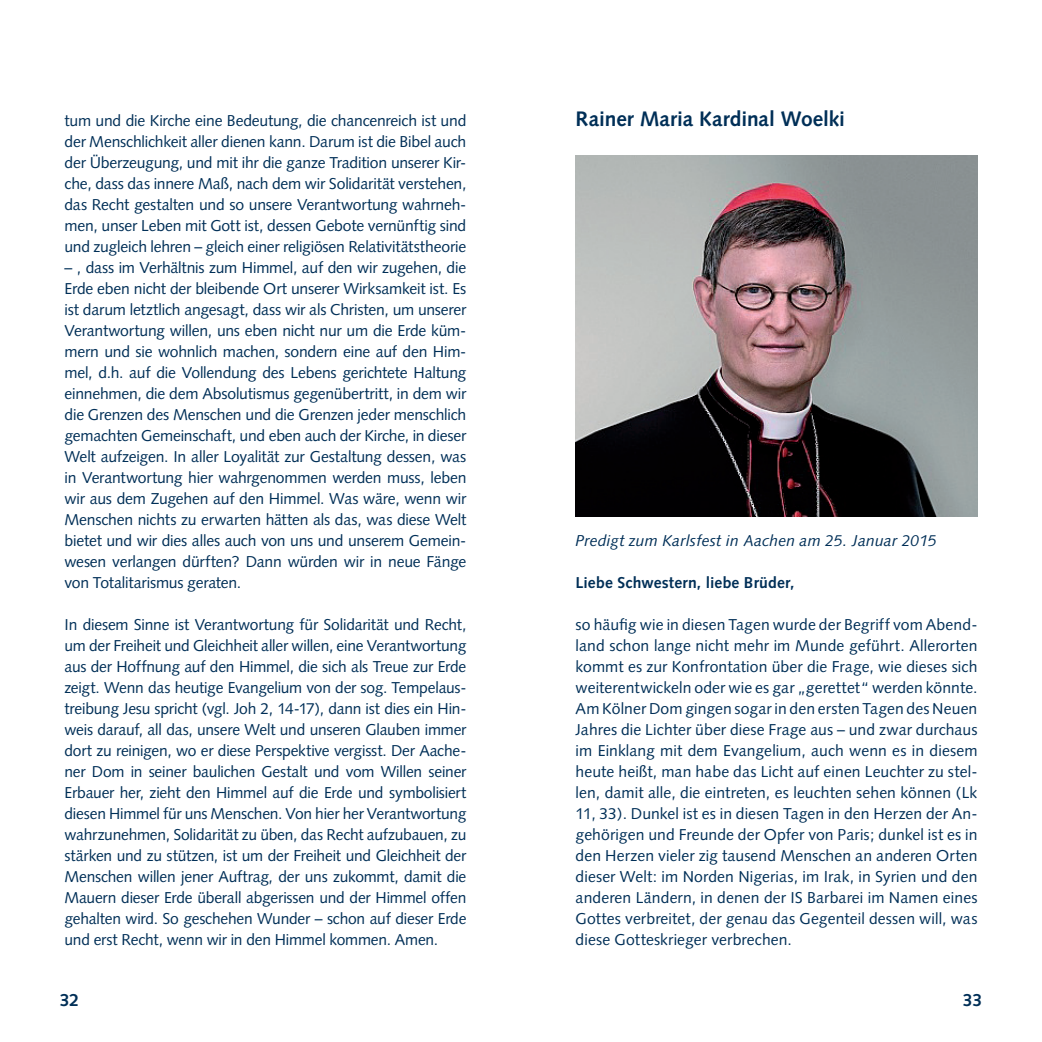
<style>
.page{position:relative;width:1042px;height:1042px;background:#fff}
.page>*{position:absolute;margin:0;border:0;box-sizing:border-box;transform-origin:0 0}
.t1{font:700 21px "Syntax";color:#002f57}
.t2{font:700 17.5px "Syntax";color:#002f57}
.t3{font:15.75px/21px "Syntax";letter-spacing:-.01em;color:#002f57;text-align:justify}
.t4{font:italic 15.75px "Syntax";letter-spacing:.005em;color:#002f57}
.t5{font:700 15.75px "Syntax";letter-spacing:.01em;color:#002f57}
</style>
<div class="page">
<img style="left:575px;top:155px;width:402px;height:362px">
<p class="t3" style="left:64px;top:110px;width:403px">tum und die Kirche eine Bedeutung, die chancenreich ist und der Menschlichkeit aller dienen kann. Darum ist die Bibel auch der Überzeugung, und mit ihr die ganze Tradition unserer Kir&shy;che, dass das innere Maß, nach dem wir Solidarität verstehen, das Recht gestalten und so unsere Verantwortung wahrneh&shy;men, unser Leben mit Gott ist, dessen Gebote vernünftig sind und zugleich lehren – gleich einer religiösen Relativitätstheorie</p>
<p class="t3" style="left:64px;top:257px;width:403px">– , dass im Verhältnis zum Himmel, auf den wir zugehen, die Erde eben nicht der bleibende Ort unserer Wirksamkeit ist. Es ist darum letztlich angesagt, dass wir als Christen, um unserer Verantwortung willen, uns eben nicht nur um die Erde küm&shy;mern und sie wohnlich machen, sondern eine auf den Him&shy;mel, d.h. auf die Vollendung des Lebens gerichtete Haltung einnehmen, die dem Absolutismus gegenübertritt, in dem wir die Grenzen des Menschen und die Grenzen jeder menschlich gemachten Gemeinschaft, und eben auch der Kirche, in dieser Welt aufzeigen. In aller Loyalität zur Gestaltung dessen, was in Verantwortung hier wahrgenommen werden muss, leben wir aus dem Zugehen auf den Himmel. Was wäre, wenn wir Menschen nichts zu erwarten hätten als das, was diese Welt bietet und wir dies alles auch von uns und unserem Gemein&shy;wesen verlangen dürften? Dann würden wir in neue Fänge von Totalitarismus geraten.</p>
<p class="t3" style="left:64px;top:614px;width:403px">In diesem Sinne ist Verantwortung für Solidarität und Recht, um der Freiheit und Gleichheit aller willen, eine Verantwortung aus der Hoffnung auf den Himmel, die sich als Treue zur Erde zeigt. Wenn das heutige Evangelium von der sog. Tempelaus&shy;treibung Jesu spricht (vgl. Joh 2, 14-17), dann ist dies ein Hin&shy;weis darauf, all das, unsere Welt und unseren Glauben immer dort zu reinigen, wo er diese Perspektive vergisst. Der Aache&shy;ner Dom in seiner baulichen Gestalt und vom Willen seiner Erbauer her, zieht den Himmel auf die Erde und symbolisiert diesen Himmel für uns Menschen. Von hier her Verantwortung wahrzunehmen, Solidarität zu üben, das Recht aufzubauen, zu stärken und zu stützen, ist um der Freiheit und Gleichheit der Menschen willen jener Auftrag, der uns zukommt, damit die Mauern dieser Erde überall abgerissen und der Himmel offen gehalten wird. So geschehen Wunder – schon auf dieser Erde und erst Recht, wenn wir in den Himmel kommen. Amen.</p>
<h1 class="t1" style="left:575px;top:107px;width:271px">Rainer Maria Kardinal Woelki</h1>
<p class="t4" style="left:575px;top:531px;width:363px">Predigt zum Karlsfest in Aachen am 25. Januar 2015</p>
<p class="t5" style="left:575px;top:574px;width:220px">Liebe Schwestern, liebe Brüder,</p>
<p class="t3" style="left:575px;top:614px;width:403px">so häufig wie in diesen Tagen wurde der Begriff vom Abend&shy;land schon lange nicht mehr im Munde geführt. Allerorten kommt es zur Konfrontation über die Frage, wie dieses sich weiterentwickeln oder wie es gar „gerettet“ werden könnte.<br>Am Kölner Dom gingen sogar in den ersten Tagen des Neuen Jahres die Lichter über diese Frage aus – und zwar durchaus im Einklang mit dem Evangelium, auch wenn es in diesem heute heißt, man habe das Licht auf einen Leuchter zu stel&shy;len, damit alle, die eintreten, es leuchten sehen können (Lk 11, 33). Dunkel ist es in diesen Tagen in den Herzen der An&shy;gehörigen und Freunde der Opfer von Paris; dunkel ist es in den Herzen vieler zig tausend Menschen an anderen Orten dieser Welt: im Norden Nigerias, im Irak, in Syrien und den anderen Ländern, in denen der IS Barbarei im Namen eines Gottes verbreitet, der genau das Gegenteil dessen will, was diese Gotteskrieger verbrechen.</p>
<p class="t2" style="left:60px;top:989px;width:21px">32</p>
<p class="t2" style="left:963px;top:989px;width:21px">33</p>
</div>
